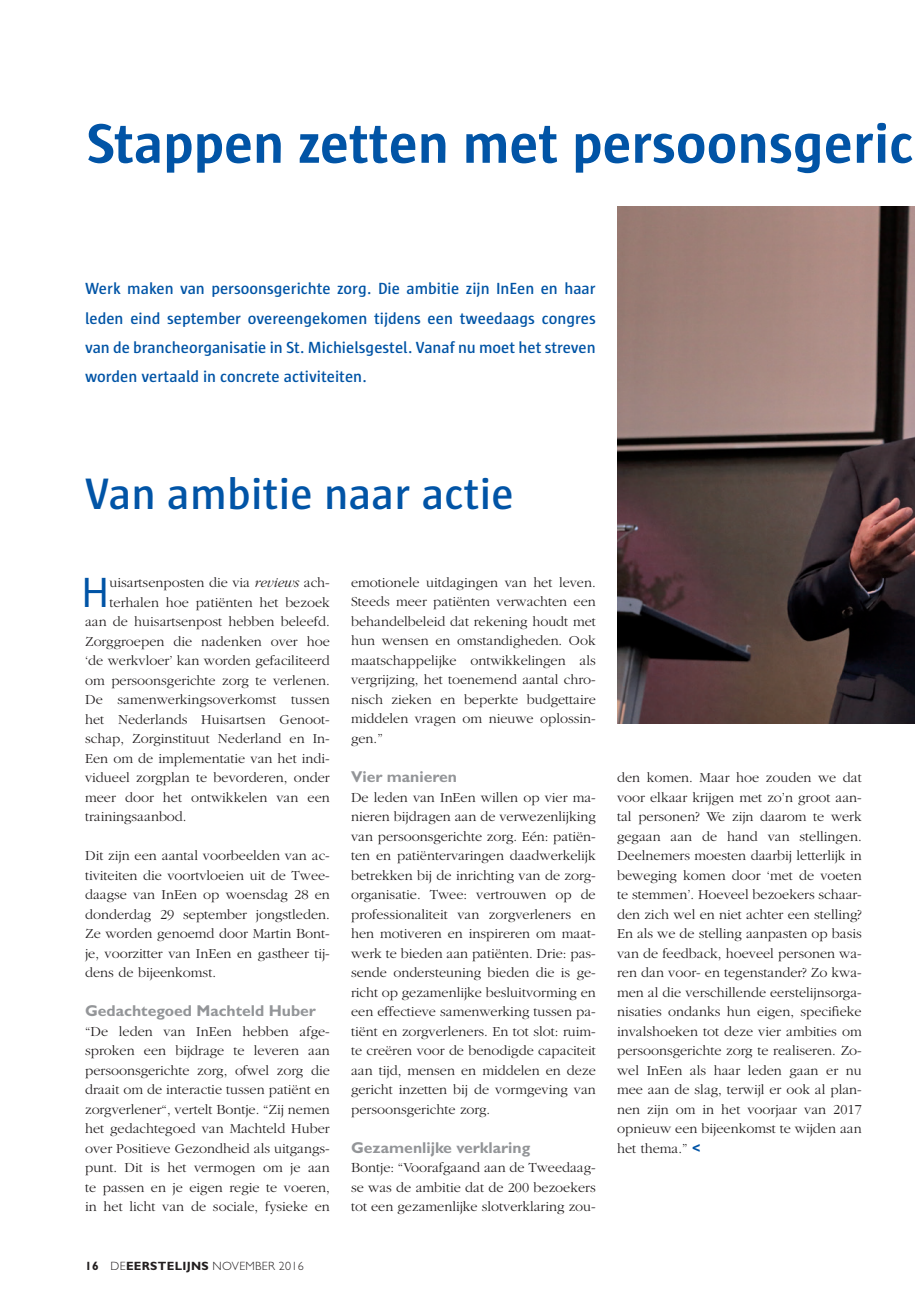
<style>
.page{position:relative;width:915px;height:1306px;background:#fff}
.page>*{position:absolute;margin:0;border:0;box-sizing:border-box;transform-origin:0 0}
.t1{font:700 57px "Sun";color:#0154a6}
.t2{font:600 45px "Sun";letter-spacing:.005em;color:#0154a6}
.t3{font:43.2px "Sun";color:#0154a6}
.t4{font:600 16.5px/29.2px "Sun";color:#0154a6;text-align:justify}
.t5{font:700 15.75px "Gill Sans";color:#939598}
.t6{font:300 14.25px/19.5px "Garamond";color:#231f20;text-align:justify}
.t7{font:300 12px "Gill Sans";letter-spacing:.025em;color:#231f20}
.s1{font-style:italic}
.s2{font-weight:700}
.s3{font-family:"Gill Sans";font-weight:700;color:#0154a6}
</style>
<div class="page">
<img style="left:617px;top:206px;width:297px;height:517px">
<h1 class="t1" style="left:86px;top:112px;width:828px">Stappen zetten met persoonsgeric</h1>
<p class="t4" style="left:85px;top:274px;width:512px">Werk maken van persoonsgerichte zorg. Die ambitie zijn InEen en haar leden eind september overeengekomen tijdens een tweedaags congres van de brancheorganisatie in St. Michielsgestel. Vanaf nu moet het streven worden vertaald in concrete activiteiten.</p>
<h2 class="t2" style="left:85px;top:469px;width:430px">Van ambitie naar actie</h2>
<h3 class="t3" style="left:81px;top:569px;width:30px">H</h3>
<p class="t6" style="left:109px;top:573px;width:222px">uisartsenposten die via <span class="s1">reviews</span> ach-</p>
<p class="t6" style="left:109px;top:592px;width:222px">terhalen hoe patiënten het bezoek</p>
<p class="t6" style="left:85px;top:612px;width:246px">aan de huisartsenpost hebben beleefd.</p>
<p class="t6" style="left:85px;top:631px;width:246px">Zorggroepen die nadenken over hoe</p>
<p class="t6" style="left:85px;top:651px;width:246px">‘de werkvloer’ kan worden gefaciliteerd</p>
<p class="t6" style="left:85px;top:670px;width:246px">om persoonsgerichte zorg te verlenen.</p>
<p class="t6" style="left:85px;top:690px;width:246px">De samenwerkingsoverkomst tussen</p>
<p class="t6" style="left:85px;top:709px;width:246px">het Nederlands Huisartsen Genoot-</p>
<p class="t6" style="left:85px;top:729px;width:246px">schap, Zorginstituut Nederland en In-</p>
<p class="t6" style="left:85px;top:748px;width:246px">Een om de implementatie van het indi-</p>
<p class="t6" style="left:85px;top:768px;width:246px">vidueel zorgplan te bevorderen, onder</p>
<p class="t6" style="left:85px;top:787px;width:246px">meer door het ontwikkelen van een</p>
<p class="t6" style="left:85px;top:807px;width:103px">trainingsaanbod.</p>
<p class="t6" style="left:85px;top:846px;width:246px">Dit zijn een aantal voorbeelden van ac&shy;tiviteiten die voortvloeien uit de Twee&shy;daagse van InEen op woensdag 28 en donderdag 29 september jongstleden.<br>Ze worden genoemd door Martin Bont&shy;je, voorzitter van InEen en gastheer tij&shy;dens de bijeenkomst.</p>
<p class="t5" style="left:85px;top:1001px;width:232px">Gedachtegoed Machteld Huber</p>
<p class="t6" style="left:85px;top:1021px;width:246px">“De leden van InEen hebben afge&shy;sproken een bijdrage te leveren aan persoonsgerichte zorg, ofwel zorg die draait om de interactie tussen patiënt en zorgverlener“, vertelt Bontje. “Zij nemen het gedachtegoed van Machteld Huber over Positieve Gezondheid als uitgangs&shy;punt. Dit is het vermogen om je aan te passen en je eigen regie te voeren, in het licht van de sociale, fysieke en</p>
<p class="t7" style="left:85px;top:1258px;width:220px"><span class="s2">16</span> DE<span class="s2">EERSTELIJNS</span> NOVEMBER 2016</p>
<p class="t6" style="left:351px;top:573px;width:246px">emotionele uitdagingen van het leven.<br>Steeds meer patiënten verwachten een behandelbeleid dat rekening houdt met hun wensen en omstandigheden. Ook maatschappelijke ontwikkelingen als vergrijzing, het toenemend aantal chro&shy;nisch zieken en beperkte budgettaire middelen vragen om nieuwe oplossin&shy;gen.”</p>
<p class="t5" style="left:351px;top:767px;width:107px">Vier manieren</p>
<p class="t6" style="left:351px;top:787px;width:246px">De leden van InEen willen op vier ma&shy;nieren bijdragen aan de verwezenlijking van persoonsgerichte zorg. Eén: patiën&shy;ten en patiëntervaringen daadwerkelijk betrekken bij de inrichting van de zorg&shy;organisatie. Twee: vertrouwen op de professionaliteit van zorgverleners en hen motiveren en inspireren om maat&shy;werk te bieden aan patiënten. Drie: pas&shy;sende ondersteuning bieden die is ge&shy;richt op gezamenlijke besluitvorming en een effectieve samenwerking tussen pa&shy;tiënt en zorgverleners. En tot slot: ruim&shy;te creëren voor de benodigde capaciteit aan tijd, mensen en middelen en deze gericht inzetten bij de vormgeving van persoonsgerichte zorg.</p>
<p class="t5" style="left:351px;top:1138px;width:180px">Gezamenlijke verklaring</p>
<p class="t6" style="left:351px;top:1158px;width:246px">Bontje: “Voorafgaand aan de Tweedaag&shy;se was de ambitie dat de 200 bezoekers tot een gezamenlijke slotverklaring zou-</p>
<p class="t6" style="left:617px;top:768px;width:246px">den komen. Maar hoe zouden we dat voor elkaar krijgen met zo’n groot aan&shy;tal personen? We zijn daarom te werk gegaan aan de hand van stellingen.<br>Deelnemers moesten daarbij letterlijk in beweging komen door ‘met de voeten te stemmen’. Hoeveel bezoekers schaar&shy;den zich wel en niet achter een stelling?<br>En als we de stelling aanpasten op basis van de feedback, hoeveel personen wa&shy;ren dan voor- en tegenstander? Zo kwa&shy;men al die verschillende eerstelijnsorga&shy;nisaties ondanks hun eigen, specifieke invalshoeken tot deze vier ambities om persoonsgerichte zorg te realiseren. Zo&shy;wel InEen als haar leden gaan er nu mee aan de slag, terwijl er ook al plan&shy;nen zijn om in het voorjaar van 2017 opnieuw een bijeenkomst te wijden aan het thema.” <span class="s3">&lt;</span></p>
</div>
